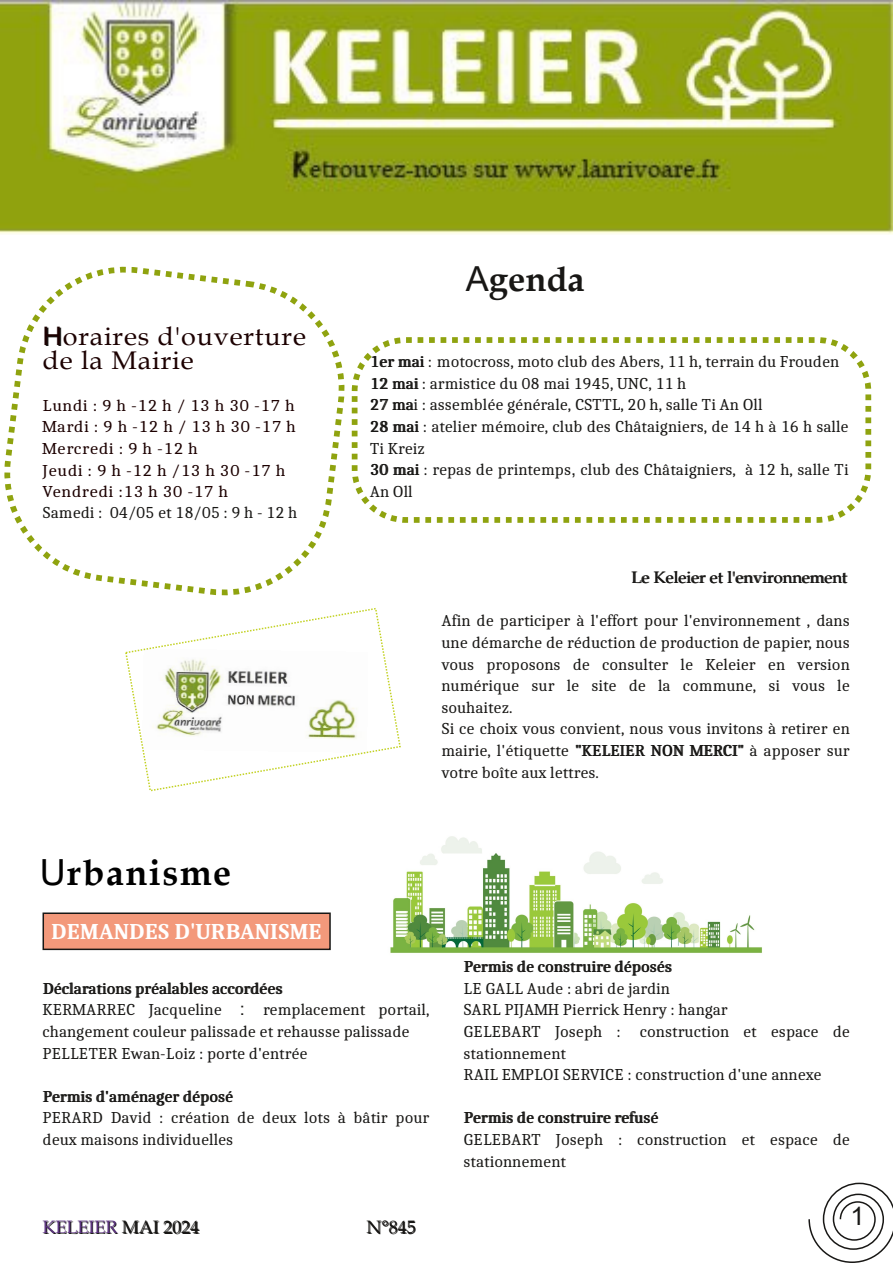
<style>
.page{position:relative;width:893px;height:1263px;background:#fff}
.page>*{position:absolute;margin:0;border:0;box-sizing:border-box;transform-origin:0 0}
.t1{font:700 36px "Book Antiqua";letter-spacing:.04em;color:#000}
.t2{font:700 34.5px "Book Antiqua";color:#181715}
.t3{font:25.5px/24px "Book Antiqua";letter-spacing:.025em;color:#1c0000;scale:1.06 1}
.t4{font:25.5px "Arial";color:#181715}
.t5{font:700 22.5px "Caladea";color:#fff}
.t6{font:18px "Book Antiqua";color:#181715}
.t7{font:16.5px/21.6px "Caladea";color:#181715}
.t8{font:16.5px/21.6px "Caladea";letter-spacing:.03em;color:#1c0000;scale:1.06 1}
.t9{font:16.5px "Book Antiqua";color:#181715}
.s1{font-family:"Arial";color:#181715}
.s2{font-family:"Arial";font-weight:400}
.s3{font-family:"Arial";font-size:18px}
</style>
<div class="page">
<svg style="left:4px;top:266px;width:356px;height:330px"></svg>
<div style="left:352px;top:337px;width:519px;height:186px;border:6px dashed #8fa30f;border-radius:51px"></div>
<img style="left:390px;top:836px;width:372px;height:117px">
<div style="left:43px;top:913px;width:287px;height:36px;background:#f3997b"></div>
<div style="left:43px;top:912px;width:288px;height:38px;border:2px solid #181715"></div>
<svg style="left:808px;top:1182px;width:85px;height:81px"></svg>
<img style="left:0;top:0;width:893px;height:234px">
<svg style="left:125px;top:608px;width:276px;height:184px"></svg>
<h3 class="t3" style="left:43px;top:325px;width:250px"><span class="s1">H</span>oraires d'ouverture de la Mairie</h3>
<p class="t8" style="left:43px;top:394px;width:241px">Lundi:9h-12h/13h30-17h<br>Mardi:9h-12h/13h30-17h<br>Mercredi : 9 h -12 h<br>Jeudi : 9 h -12 h /13 h 30 -17 h<br>Vendredi :13 h 30 -17 h</p>
<p class="t7" style="left:43px;top:502px;width:256px">Samedi : 04/05 et 18/05 : 9 h - 12 h</p>
<h1 class="t1" style="left:40px;top:851px;width:193px"><span class="s2">U</span>rbanisme</h1>
<h3 class="t5" style="left:51px;top:917px;width:272px">DEMANDES D'URBANISME</h3>
<h2 class="t2" style="left:466px;top:259px;width:120px"><span class="s2">A</span>genda</h2>
<p class="t7" style="left:370px;top:350px;width:480px">1er mai : motocross, moto club des Abers, 11 h, terrain du Frouden 12 mai : armistice du 08 mai 1945, UNC, 11 h<br>27 mai : assemblée générale, CSTTL, 20 h, salle Ti An Oll<br>28 mai : atelier mémoire, club des Châtaigniers, de 14 h à 16 h salle Ti Kreiz<br>30 mai : repas de printemps<span class="s3">,</span> club des Châtaigniers, à 12 h, salle Ti An Oll</p>
<p class="t9" style="left:632px;top:568px;width:217px">Le Keleier et l'environnement</p>
<p class="t7" style="left:441px;top:610px;width:410px">Afin de participer à l'effort pour l'environnement , dans une démarche de réduction de production de papier, nous vous proposons de consulter le Keleier en version numérique sur le site de la commune, si vous le souhaitez.<br>Si ce choix vous convient, nous vous invitons à retirer en mairie, l'étiquette "KELEIER NON MERCI" à apposer sur votre boîte aux lettres.</p>
<p class="t7" style="left:43px;top:977px;width:388px">Déclarations préalables accordées<br>KERMARREC Jacqueline <span class="s3">:</span> remplacement portail, changement couleur palissade et rehausse palissade PELLETER Ewan-Loiz : porte d'entrée</p>
<p class="t7" style="left:43px;top:1085px;width:388px">Permis d'aménager déposé<br>PERARD David : création de deux lots à bâtir pour deux maisons individuelles</p>
<p class="t6" style="left:43px;top:1217px;width:158px">KELEIER MAI 2024</p>
<p class="t6" style="left:367px;top:1217px;width:51px">N°845</p>
<p class="t7" style="left:463px;top:955px;width:388px">Permis de construire déposés<br>LE GALL Aude : abri de jardin<br>SARL PIJAMH Pierrick Henry : hangar<br>GELEBART Joseph : construction et espace de stationnement<br>RAIL EMPLOI SERVICE : construction d'une annexe</p>
<p class="t7" style="left:463px;top:1106px;width:388px">Permis de construire refusé<br>GELEBART Joseph : construction et espace de stationnement</p>
<h3 class="t4" style="left:850px;top:1202px;width:16px">1</h3>
</div>
